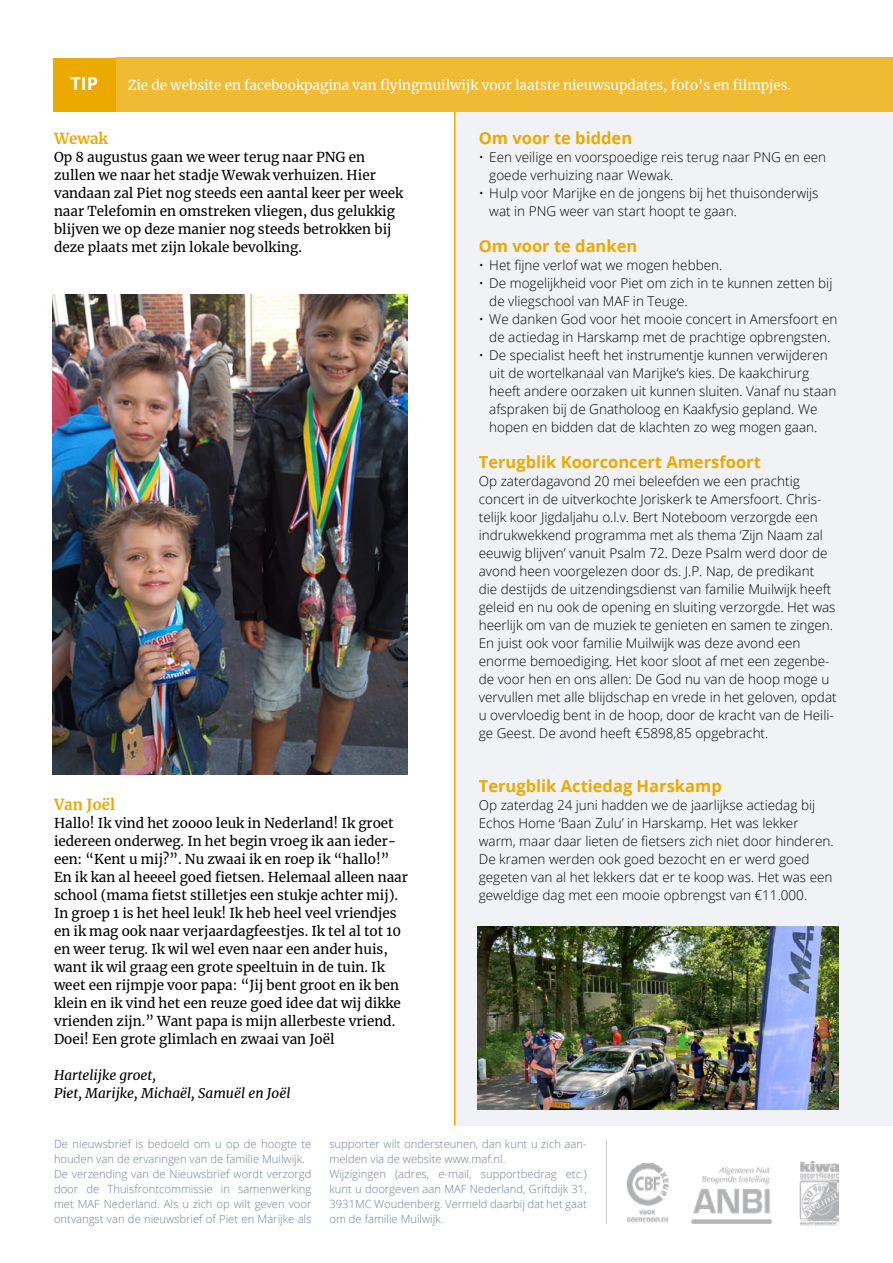
<style>
.page{position:relative;width:893px;height:1263px;background:#fff}
.page>*{position:absolute;margin:0;border:0;box-sizing:border-box;transform-origin:0 0}
.t1{font:700 18px "Open Sans";color:#fff}
.t2{font:700 16.5px "Open Sans";color:#eca900}
.t3{font:700 15px "Merriweather";color:#eca900}
.t4{font:300 13.5px/18px "Open Sans";color:#000}
.t5{font:13.5px/18px "Merriweather";color:#000}
.t6{font:13.5px "Merriweather";color:#fff}
.t7{font:italic 13.5px/18px "Merriweather";color:#000}
.t8{font:300 11.25px/15px "Open Sans";color:#6d7e9c}
</style>
<div class="page">
<div style="left:455px;top:106px;width:438px;height:1019px;background:#f0f2f5"></div>
<hr style="left:454px;top:106px;width:1px;height:1019px;background:#eca900">
<div style="left:53px;top:58px;width:410px;height:53px;background:#eca900"></div>
<div style="left:116px;top:58px;width:777px;height:54px;background:#f0ba33"></div>
<img style="left:627px;top:1162px;width:212px;height:63px">
<hr style="left:606px;top:1140px;width:1px;height:84px;background:#c4c6c8">
<img style="left:53px;top:294px;width:355px;height:481px">
<img style="left:478px;top:926px;width:361px;height:184px">
<h1 class="t1" style="left:70px;top:71px;width:29px">TIP</h1>
<p class="t6" style="left:128px;top:76px;width:665px">Zie de website en facebookpagina van flyingmuilwijk voor laatste nieuwsupdates, foto’s en filmpjes.</p>
<p class="t2" style="left:479px;top:126px;width:155px">Om voor te bidden</p>
<p class="t4" style="left:489px;top:148px;width:338px;text-indent:-11px">• Een veilige en voorspoedige reis terug naar PNG en een goede verhuizing naar Wewak.</p>
<p class="t4" style="left:489px;top:184px;width:331px;text-indent:-11px">• Hulp voor Marijke en de jongens bij het thuisonderwijs wat in PNG weer van start hoopt te gaan.</p>
<p class="t2" style="left:479px;top:234px;width:160px">Om voor te danken</p>
<p class="t4" style="left:479px;top:256px;width:245px">• Het fijne verlof wat we mogen hebben.</p>
<p class="t4" style="left:489px;top:274px;width:345px;text-indent:-11px">• De mogelijkheid voor Piet om zich in te kunnen zetten bij de vliegschool van MAF in Teuge.</p>
<p class="t4" style="left:479px;top:310px;width:360px;text-align:center">• We danken God voor het mooie concert in Amersfoort en de actiedag in Harskamp met de prachtige opbrengsten.</p>
<p class="t4" style="left:489px;top:346px;width:348px;text-indent:-11px">• De specialist heeft het instrumentje kunnen verwijderen uit de wortelkanaal van Marijke’s kies. De kaakchirurg heeft andere oorzaken uit kunnen sluiten. Vanaf nu staan afspraken bij de Gnatholoog en Kaakfysio gepland. We hopen en bidden dat de klachten zo weg mogen gaan.</p>
<p class="t2" style="left:479px;top:450px;width:284px">Terugblik Koorconcert Amersfoort</p>
<p class="t4" style="left:479px;top:472px;width:359px">Op zaterdagavond 20 mei beleefden we een prachtig concert in de uitverkochte Joriskerk te Amersfoort. Chris&shy;telijk koor Jigdaljahu o.l.v. Bert Noteboom verzorgde een indrukwekkend programma met als thema ‘Zijn Naam zal eeuwig blijven’ vanuit Psalm 72. Deze Psalm werd door de avond heen voorgelezen door ds. J.P. Nap, de predikant<br>die destijds de uitzendingsdienst van familie Muilwijk heeft geleid en nu ook de opening en sluiting verzorgde. Het was heerlijk om van de muziek te genieten en samen te zingen.<br>En juist ook voor familie Muilwijk was deze avond een enorme bemoediging. Het koor sloot af met een zegenbe&shy;de voor hen en ons allen: De God nu van de hoop moge u vervullen met alle blijdschap en vrede in het geloven, opdat u overvloedig bent in de hoop, door de kracht van de Heili&shy;ge Geest. De avond heeft €5898,85 opgebracht.</p>
<p class="t2" style="left:479px;top:774px;width:244px">Terugblik Actiedag Harskamp</p>
<p class="t4" style="left:479px;top:796px;width:356px">Op zaterdag 24 juni hadden we de jaarlijkse actiedag bij Echos Home ‘Baan Zulu’ in Harskamp. Het was lekker warm, maar daar lieten de fietsers zich niet door hinderen.<br>De kramen werden ook goed bezocht en er werd goed gegeten van al het lekkers dat er te koop was. Het was een geweldige dag met een mooie opbrengst van €11.000.</p>
<p class="t3" style="left:54px;top:128px;width:56px">Wewak</p>
<p class="t5" style="left:54px;top:148px;width:351px">Op 8 augustus gaan we weer terug naar PNG en zullen we naar het stadje Wewak verhuizen. Hier vandaan zal Piet nog steeds een aantal keer per week naar Telefomin en omstreken vliegen, dus gelukkig blijven we op deze manier nog steeds betrokken bij deze plaats met zijn lokale bevolking.</p>
<p class="t3" style="left:54px;top:794px;width:63px">Van Joël</p>
<p class="t5" style="left:54px;top:814px;width:356px">Hallo! Ik vind het zoooo leuk in Nederland! Ik groet iedereen onderweg. In het begin vroeg ik aan ieder&shy;een: “Kent u mij?”. Nu zwaai ik en roep ik “hallo!” En ik kan al heeeel goed fietsen. Helemaal alleen naar school (mama fietst stilletjes een stukje achter mij).<br>In groep 1 is het heel leuk! Ik heb heel veel vriendjes en ik mag ook naar verjaardagfeestjes. Ik tel al tot 10 en weer terug. Ik wil wel even naar een ander huis, want ik wil graag een grote speeltuin in de tuin. Ik weet een rijmpje voor papa: “Jij bent groot en ik ben klein en ik vind het een reuze goed idee dat wij dikke vrienden zijn.” Want papa is mijn allerbeste vriend.<br>Doei! Een grote glimlach en zwaai van Joël</p>
<p class="t7" style="left:54px;top:1066px;width:238px">Hartelijke groet,<br>Piet, Marijke, Michaël, Samuël en Joël</p>
<p class="t8" style="left:54px;top:1136px;width:259px">De nieuwsbrief is bedoeld om u op de hoogte te houden van de ervaringen van de familie Muilwijk.<br>De verzending van de Nieuwsbrief wordt verzorgd door de Thuisfrontcommissie in samenwerking met MAF Nederland. Als u zich op wilt geven voor ontvangst van de nieuwsbrief of Piet en Marijke als</p>
<p class="t8" style="left:329px;top:1136px;width:259px">supporter wilt ondersteunen, dan kunt u zich aan&shy;melden via de website www.maf.nl.<br>Wijzigingen (adres, e-mail, supportbedrag etc.) kunt u doorgeven aan MAF Nederland, Griftdijk 31, 3931MC Woudenberg. Vermeld daarbij dat het gaat om de familie Muilwijk.</p>
</div>
